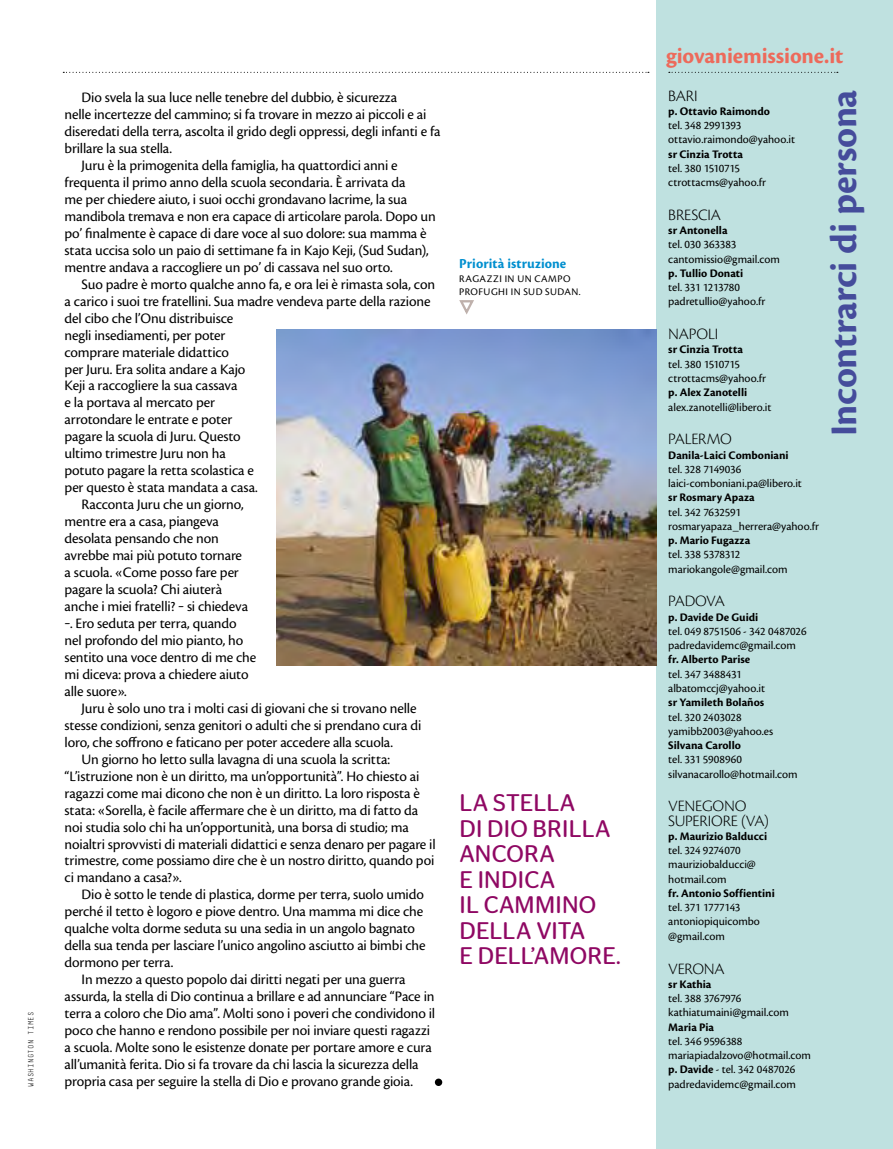
<style>
.page{position:relative;width:893px;height:1149px;background:#fff}
.page>*{position:absolute;margin:0;border:0;box-sizing:border-box;transform-origin:0 0}
.t1{font:700 39px "Cronos Pro";letter-spacing:-.01em;color:#454c9b}
.t2{font:24px/25.5px "Stag Sans Round";letter-spacing:.01em;color:#8f0863}
.t3{font:700 22.95px "Cronos Pro";letter-spacing:-.005em;color:#ed6a5b}
.t4{font:300 16.5px/14.2px "Cronos Pro";letter-spacing:-.015em;color:#000}
.t5{font:15px "Cronos Pro";letter-spacing:-.01em;color:#000}
.t6{font:700 14.25px "Cronos Pro";letter-spacing:.005em;color:#008fcf}
.t7{font:12px/14.2px "Cronos Pro";letter-spacing:-.005em;color:#000}
.t8{font:700 12px "Cronos Pro";color:#000}
.t9{font:10.5px/13.5px "Cronos Pro";letter-spacing:.04em;color:#000}
.t10{font:300 7.5px "Decima Mono";letter-spacing:.04em;color:#000}
.s1{font-weight:700}
</style>
<div class="page">
<div style="left:657px;top:1px;width:235px;height:1147px;background:#bfe1e0"></div>
<div style="left:435px;top:1078px;width:7px;height:7px;background:#000;border-radius:50%"></div>
<img style="left:277px;top:329px;width:380px;height:336px">
<svg style="left:459px;top:300px;width:15px;height:15px"></svg>
<svg style="left:63px;top:72px;width:586px;height:1px"></svg>
<svg style="left:669px;top:72px;width:169px;height:1px"></svg>
<p class="t10" style="left:27px;top:1086px;width:77px;rotate:-90deg">WASHINGTON TIMES</p>
<p class="t5" style="left:82px;top:89px;width:317px">Dio svela la sua luce nelle tenebre del dubbio, è sicurezza</p>
<p class="t5" style="left:65px;top:106px;width:363px">nelle incertezze del cammino; si fa trovare in mezzo ai piccoli e ai</p>
<p class="t5" style="left:65px;top:123px;width:378px">diseredati della terra, ascolta il grido degli oppressi, degli infanti e fa</p>
<p class="t5" style="left:65px;top:140px;width:109px">brillare la sua stella.</p>
<p class="t5" style="left:82px;top:156px;width:318px">Juru è la primogenita della famiglia, ha quattordici anni e</p>
<p class="t5" style="left:65px;top:173px;width:342px">frequenta il primo anno della scuola secondaria. È arrivata da</p>
<p class="t5" style="left:65px;top:190px;width:344px">me per chiedere aiuto, i suoi occhi grondavano lacrime, la sua</p>
<p class="t5" style="left:65px;top:207px;width:373px">mandibola tremava e non era capace di articolare parola. Dopo un</p>
<p class="t5" style="left:65px;top:224px;width:364px">po’ finalmente è capace di dare voce al suo dolore: sua mamma è</p>
<p class="t5" style="left:65px;top:241px;width:366px">stata uccisa solo un paio di settimane fa in Kajo Keji, (Sud Sudan),</p>
<p class="t5" style="left:65px;top:258px;width:330px">mentre andava a raccogliere un po’ di cassava nel suo orto.</p>
<p class="t5" style="left:82px;top:275px;width:355px">Suo padre è morto qualche anno fa, e ora lei è rimasta sola, con</p>
<p class="t5" style="left:65px;top:292px;width:367px">a carico i suoi tre fratellini. Sua madre vendeva parte della razione</p>
<p class="t5" style="left:65px;top:309px;width:170px">del cibo che l’Onu distribuisce</p>
<p class="t5" style="left:65px;top:326px;width:162px">negli insediamenti, per poter</p>
<p class="t5" style="left:65px;top:343px;width:166px">comprare materiale didattico</p>
<p class="t5" style="left:65px;top:360px;width:182px">per Juru. Era solita andare a Kajo</p>
<p class="t5" style="left:65px;top:377px;width:174px">Keji a raccogliere la sua cassava</p>
<p class="t5" style="left:65px;top:394px;width:152px">e la portava al mercato per</p>
<p class="t5" style="left:65px;top:411px;width:169px">arrotondare le entrate e poter</p>
<p class="t5" style="left:65px;top:428px;width:178px">pagare la scuola di Juru. Questo</p>
<p class="t5" style="left:65px;top:445px;width:163px">ultimo trimestre Juru non ha</p>
<p class="t5" style="left:65px;top:462px;width:191px">potuto pagare la retta scolastica e</p>
<p class="t5" style="left:65px;top:479px;width:195px">per questo è stata mandata a casa.</p>
<p class="t5" style="left:82px;top:495px;width:164px">Racconta Juru che un giorno,</p>
<p class="t5" style="left:65px;top:512px;width:156px">mentre era a casa, piangeva</p>
<p class="t5" style="left:65px;top:529px;width:156px">desolata pensando che non</p>
<p class="t5" style="left:65px;top:546px;width:179px">avrebbe mai più potuto tornare</p>
<p class="t5" style="left:65px;top:563px;width:176px">a scuola. «Come posso fare per</p>
<p class="t5" style="left:65px;top:580px;width:159px">pagare la scuola? Chi aiuterà</p>
<p class="t5" style="left:65px;top:597px;width:185px">anche i miei fratelli? ‒ si chiedeva</p>
<p class="t5" style="left:65px;top:614px;width:173px">‒. Ero seduta per terra, quando</p>
<p class="t5" style="left:65px;top:631px;width:180px">nel profondo del mio pianto, ho</p>
<p class="t5" style="left:65px;top:648px;width:193px">sentito una voce dentro di me che</p>
<p class="t5" style="left:65px;top:665px;width:185px">mi diceva: prova a chiedere aiuto</p>
<p class="t5" style="left:65px;top:682px;width:64px">alle suore».</p>
<p class="t5" style="left:82px;top:699px;width:336px">Juru è solo uno tra i molti casi di giovani che si trovano nelle</p>
<p class="t5" style="left:65px;top:716px;width:358px">stesse condizioni, senza genitori o adulti che si prendano cura di</p>
<p class="t5" style="left:65px;top:733px;width:330px">loro, che soffrono e faticano per poter accedere alla scuola.</p>
<p class="t5" style="left:82px;top:750px;width:310px">Un giorno ho letto sulla lavagna di una scuola la scritta:</p>
<p class="t5" style="left:65px;top:767px;width:356px">“L’istruzione non è un diritto, ma un’opportunità”. Ho chiesto ai</p>
<p class="t5" style="left:65px;top:784px;width:357px">ragazzi come mai dicono che non è un diritto. La loro risposta è</p>
<p class="t5" style="left:65px;top:801px;width:355px">stata: «Sorella, è facile affermare che è un diritto, ma di fatto da</p>
<p class="t5" style="left:65px;top:818px;width:346px">noi studia solo chi ha un’opportunità, una borsa di studio; ma</p>
<p class="t5" style="left:65px;top:834px;width:373px">noialtri sprovvisti di materiali didattici e senza denaro per pagare il</p>
<p class="t5" style="left:65px;top:851px;width:371px">trimestre, come possiamo dire che è un nostro diritto, quando poi</p>
<p class="t5" style="left:65px;top:868px;width:119px">ci mandano a casa?».</p>
<p class="t5" style="left:82px;top:885px;width:344px">Dio è sotto le tende di plastica, dorme per terra, suolo umido</p>
<p class="t5" style="left:65px;top:902px;width:360px">perché il tetto è logoro e piove dentro. Una mamma mi dice che</p>
<p class="t5" style="left:65px;top:919px;width:352px">qualche volta dorme seduta su una sedia in un angolo bagnato</p>
<p class="t5" style="left:65px;top:936px;width:363px">della sua tenda per lasciare l’unico angolino asciutto ai bimbi che</p>
<p class="t5" style="left:65px;top:953px;width:110px">dormono per terra.</p>
<p class="t5" style="left:82px;top:970px;width:326px">In mezzo a questo popolo dai diritti negati per una guerra</p>
<p class="t5" style="left:65px;top:987px;width:371px">assurda, la stella di Dio continua a brillare e ad annunciare “Pace in</p>
<p class="t5" style="left:65px;top:1004px;width:372px">terra a coloro che Dio ama”. Molti sono i poveri che condividono il</p>
<p class="t5" style="left:65px;top:1021px;width:367px">poco che hanno e rendono possibile per noi inviare questi ragazzi</p>
<p class="t5" style="left:65px;top:1038px;width:369px">a scuola. Molte sono le esistenze donate per portare amore e cura</p>
<p class="t5" style="left:65px;top:1055px;width:355px">all’umanità ferita. Dio si fa trovare da chi lascia la sicurezza della</p>
<p class="t5" style="left:65px;top:1072px;width:350px">propria casa per seguire la stella di Dio e provano grande gioia.</p>
<p class="t6" style="left:459px;top:255px;width:108px">Priorità istruzione</p>
<p class="t9" style="left:459px;top:271px;width:123px">RAGAZZI IN UN CAMPO<br>PROFUGHI IN SUD SUDAN.</p>
<h2 class="t2" style="left:459px;top:789px;width:163px">LA STELLA<br>DI DIO BRILLA<br>ANCORA<br>E INDICA<br>IL CAMMINO<br>DELLA VITA<br>E DELL’AMORE.</h2>
<h3 class="t3" style="left:666px;top:43px;width:179px">giovaniemissione.it</h3>
<p class="t4" style="left:668px;top:88px;width:31px">BARI</p>
<p class="t8" style="left:668px;top:104px;width:103px">p. Ottavio Raimondo</p>
<p class="t7" style="left:668px;top:118px;width:128px">tel. 348 2991393 ottavio.raimondo@yahoo.it</p>
<p class="t8" style="left:668px;top:147px;width:76px">sr Cinzia Trotta</p>
<p class="t7" style="left:668px;top:161px;width:99px">tel. 380 1510715 ctrottacms@yahoo.fr</p>
<p class="t4" style="left:668px;top:207px;width:54px">BRESCIA</p>
<p class="t8" style="left:668px;top:223px;width:61px">sr Antonella</p>
<p class="t7" style="left:668px;top:237px;width:113px">tel. 030 363383 cantomissio@gmail.com</p>
<p class="t8" style="left:668px;top:266px;width:76px">p. Tullio Donati</p>
<p class="t7" style="left:668px;top:280px;width:99px">tel. 331 1213780 padretullio@yahoo.fr</p>
<p class="t4" style="left:668px;top:327px;width:51px">NAPOLI</p>
<p class="t8" style="left:668px;top:343px;width:76px">sr Cinzia Trotta</p>
<p class="t7" style="left:668px;top:357px;width:99px">tel. 380 1510715 ctrottacms@yahoo.fr</p>
<p class="t8" style="left:668px;top:385px;width:80px">p. Alex Zanotelli</p>
<p class="t7" style="left:668px;top:399px;width:105px">alex.zanotelli@libero.it</p>
<p class="t4" style="left:668px;top:432px;width:65px">PALERMO</p>
<p class="t8" style="left:668px;top:448px;width:122px">Danila-Laici Comboniani</p>
<p class="t7" style="left:668px;top:462px;width:135px">tel. 328 7149036 laici-comboniani.pa@libero.it</p>
<p class="t8" style="left:668px;top:490px;width:88px">sr Rosmary Apaza</p>
<p class="t7" style="left:668px;top:504px;width:152px">tel. 342 7632591 rosmaryapaza_herrera@yahoo.fr</p>
<p class="t8" style="left:668px;top:533px;width:83px">p. Mario Fugazza</p>
<p class="t7" style="left:668px;top:547px;width:121px">tel. 338 5378312 mariokangole@gmail.com</p>
<p class="t4" style="left:668px;top:594px;width:58px">PADOVA</p>
<p class="t8" style="left:668px;top:610px;width:91px">p. Davide De Guidi</p>
<p class="t7" style="left:668px;top:624px;width:140px">tel. 049 8751506 - 342 0487026 padredavidemc@gmail.com</p>
<p class="t8" style="left:668px;top:652px;width:84px">fr. Alberto Parise</p>
<p class="t7" style="left:668px;top:666px;width:98px">tel. 347 3488431 albatomccj@yahoo.it</p>
<p class="t8" style="left:668px;top:695px;width:97px">sr Yamileth Bolaños</p>
<p class="t7" style="left:668px;top:709px;width:106px">tel. 320 2403028 yamibb2003@yahoo.es</p>
<p class="t8" style="left:668px;top:738px;width:74px">Silvana Carollo</p>
<p class="t7" style="left:668px;top:752px;width:131px">tel. 331 5908960 silvanacarollo@hotmail.com</p>
<p class="t4" style="left:668px;top:798px;width:102px">VENEGONO<br>SUPERIORE (VA)</p>
<p class="t8" style="left:668px;top:829px;width:100px">p. Maurizio Balducci</p>
<p class="t7" style="left:668px;top:843px;width:89px">tel. 324 9274070 mauriziobalducci@ hotmail.com</p>
<p class="t8" style="left:668px;top:886px;width:108px">fr. Antonio Soffientini</p>
<p class="t7" style="left:668px;top:900px;width:93px">tel. 371 1777143 antoniopiquicombo @gmail.com</p>
<p class="t4" style="left:668px;top:960px;width:58px">VERONA</p>
<p class="t8" style="left:668px;top:976px;width:45px">sr Kathia</p>
<p class="t7" style="left:668px;top:990px;width:122px">tel. 388 3767976 kathiatumaini@gmail.com</p>
<p class="t8" style="left:668px;top:1019px;width:47px">Maria Pia</p>
<p class="t7" style="left:668px;top:1033px;width:144px">tel. 346 9596388 mariapiadalzovo@hotmail.com <span class="s1">p. Davide</span> - tel. 342 0487026 padredavidemc@gmail.com</p>
<h1 class="t1" style="left:821px;top:436px;width:348px;rotate:-90deg">Incontrarci di persona</h1>
</div>
